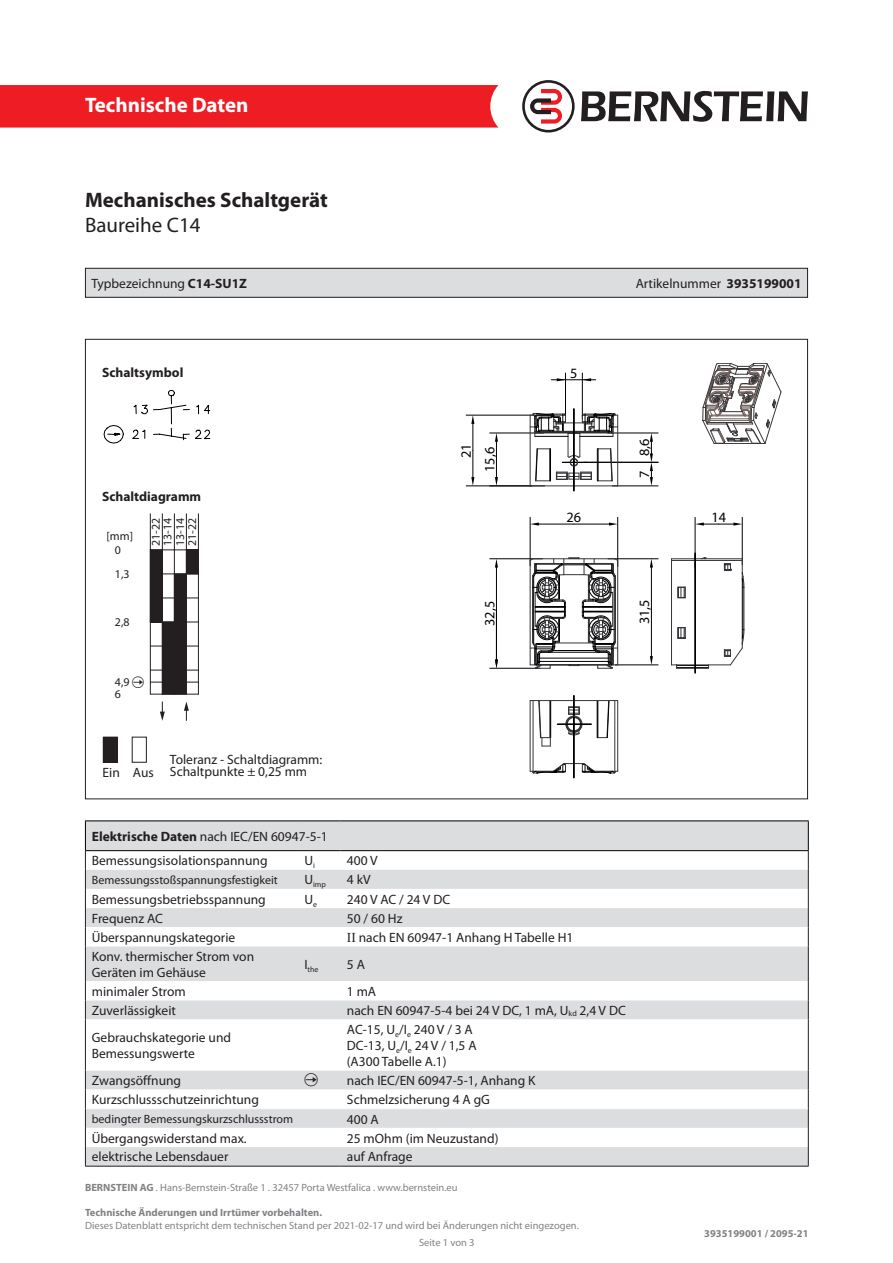
<style>
.page{position:relative;width:893px;height:1263px;background:#fff}
.page>*{position:absolute;margin:0;border:0;box-sizing:border-box;transform-origin:0 0}
.t1{font:700 21px "Myriad Pro";color:#231f20}
.t2{font:700 21px "Myriad Pro";color:#fff}
.t3{font:21px "Myriad Pro";color:#231f20}
.t4{font:14.25px "Myriad Pro";color:#000}
.t5{font:13.5px/16.2px "Myriad Pro";color:#231f20}
.t6{font:700 13.5px "Myriad Pro";color:#231f20}
.t7{font:12px "Myriad Pro";color:#231f20}
.t8{font:11.85px/11.6px "Myriad Pro";color:#231f20}
.t9{font:10.5px "Myriad Pro";color:#808285}
.t10{font:700 10.5px "Myriad Pro";color:#808285}
.t11{font:7.8px "Myriad Pro";color:#231f20}
.s1{font-weight:700}
.s2{font-family:"Times New Roman"}
</style>
<div class="page">
<div style="left:0;top:85px;width:498px;height:43px;background:#ee1d23"></div>
<svg style="left:581px;top:91px;width:227px;height:31px"></svg>
<svg style="left:522px;top:80px;width:53px;height:53px"></svg>
<div style="left:132px;top:737px;width:15px;height:26px;border:1px solid #231f20"></div>
<div style="left:103px;top:737px;width:14px;height:25px;background:#231f20"></div>
<div style="left:103px;top:737px;width:15px;height:26px;border:1px solid #231f20"></div>
<svg style="left:104px;top:390px;width:106px;height:53px"></svg>
<hr style="left:490px;top:433px;width:54px;height:1px;background:#000">
<svg style="left:495px;top:433px;width:3px;height:53px"></svg>
<hr style="left:466px;top:415px;width:65px;height:1px;background:#000">
<hr style="left:466px;top:486px;width:66px;height:1px;background:#000">
<svg style="left:471px;top:415px;width:3px;height:71px"></svg>
<hr style="left:490px;top:558px;width:52px;height:1px;background:#000">
<hr style="left:490px;top:668px;width:50px;height:1px;background:#000">
<svg style="left:495px;top:559px;width:3px;height:8px"></svg>
<hr style="left:496px;top:567px;width:1px;height:46px;background:#000">
<svg style="left:495px;top:659px;width:3px;height:9px"></svg>
<hr style="left:496px;top:613px;width:1px;height:47px;background:#000">
<svg style="left:529px;top:363px;width:252px;height:415px"></svg>
<hr style="left:162px;top:514px;width:1px;height:108px;background:#231f20">
<svg style="left:150px;top:694px;width:48px;height:1px"></svg>
<hr style="left:150px;top:622px;width:1px;height:72px;background:#231f20">
<hr style="left:150px;top:514px;width:1px;height:36px;background:#231f20">
<hr style="left:174px;top:514px;width:1px;height:60px;background:#231f20">
<hr style="left:186px;top:514px;width:1px;height:36px;background:#231f20">
<hr style="left:198px;top:574px;width:1px;height:120px;background:#231f20">
<hr style="left:198px;top:514px;width:1px;height:36px;background:#231f20">
<div style="left:162px;top:622px;width:13px;height:72px;background:#231f20"></div>
<div style="left:174px;top:574px;width:13px;height:120px;background:#231f20"></div>
<svg style="left:150px;top:549px;width:49px;height:134px"></svg>
<svg style="left:160px;top:701px;width:5px;height:20px"></svg>
<svg style="left:184px;top:701px;width:5px;height:20px"></svg>
<div style="left:85px;top:268px;width:722px;height:29px;background:#dcdddf"></div>
<div style="left:85px;top:268px;width:723px;height:30px;border:1px solid #231f20"></div>
<div style="left:86px;top:1147px;width:722px;height:19px;background:#dcdddf"></div>
<svg style="left:86px;top:946px;width:722px;height:201px"></svg>
<hr style="left:808px;top:946px;width:1px;height:35px;background:#231f20">
<svg style="left:808px;top:981px;width:1px;height:38px"></svg>
<hr style="left:808px;top:1019px;width:1px;height:51px;background:#231f20">
<hr style="left:85px;top:820px;width:213px;height:1px;background:#000">
<hr style="left:298px;top:820px;width:43px;height:1px;background:#000">
<hr style="left:341px;top:820px;width:468px;height:1px;background:#000">
<svg style="left:808px;top:1070px;width:1px;height:96px"></svg>
<hr style="left:85px;top:1166px;width:213px;height:1px;background:#231f20">
<hr style="left:298px;top:1166px;width:43px;height:1px;background:#231f20">
<hr style="left:341px;top:1166px;width:468px;height:1px;background:#231f20">
<hr style="left:86px;top:1108px;width:212px;height:1px;background:#f9f9f9">
<hr style="left:298px;top:1108px;width:43px;height:1px;background:#f9f9f9">
<hr style="left:341px;top:1108px;width:467px;height:1px;background:#f9f9f9">
<svg style="left:85px;top:821px;width:724px;height:125px"></svg>
<hr style="left:85px;top:946px;width:1px;height:35px;background:#231f20">
<svg style="left:85px;top:981px;width:1px;height:38px"></svg>
<hr style="left:85px;top:1019px;width:1px;height:51px;background:#231f20">
<svg style="left:85px;top:1070px;width:1px;height:96px"></svg>
<svg style="left:305px;top:1073px;width:13px;height:13px"></svg>
<h1 class="t2" style="left:85px;top:91px;width:165px">Technische Daten</h1>
<h1 class="t1" style="left:85px;top:186px;width:244px">Mechanisches Schaltgerät</h1>
<h1 class="t3" style="left:85px;top:212px;width:117px">Baureihe C14</h1>
<p class="t5" style="left:91px;top:275px;width:157px">Typbezeichnung <span class="s1">C14-SU1Z</span></p>
<p class="t5" style="left:636px;top:275px;width:167px">Artikelnummer <span class="s1">3935199001</span></p>
<p class="t6" style="left:102px;top:364px;width:83px">Schaltsymbol</p>
<p class="t6" style="left:102px;top:487px;width:101px">Schaltdiagramm</p>
<p class="t8" style="left:107px;top:530px;width:28px">[mm]</p>
<p class="t8" style="left:115px;top:544px;width:8px">0</p>
<p class="t8" style="left:115px;top:568px;width:16px">1,3</p>
<p class="t8" style="left:115px;top:616px;width:16px">2,8</p>
<p class="t8" style="left:150px;top:546px;width:30px;rotate:-90deg">21-22<br>13-14</p>
<p class="t8" style="left:174px;top:546px;width:30px;rotate:-90deg">13-14<br>21-22</p>
<p class="t8" style="left:115px;top:676px;width:16px">4,9</p>
<p class="t8" style="left:115px;top:688px;width:8px">6</p>
<p class="t5" style="left:103px;top:764px;width:53px">Ein Aus</p>
<p class="t5" style="left:170px;top:753px;width:154px;line-height:12px">Toleranz - Schaltdiagramm:<br>Schaltpunkte ± 0,25 mm</p>
<p class="t5" style="left:92px;top:824px;width:238px;line-height:24.6px"><span class="s1">Elektrische Daten</span> nach IEC/EN 60947-5-1<br>Bemessungsisolationspannung</p>
<p class="t5" style="left:304px;top:853px;width:12px">U<sub>i</sub></p>
<p class="t5" style="left:347px;top:853px;width:32px">400 V</p>
<p class="t4" style="left:457px;top:458px;width:16px;rotate:-90deg">21</p>
<p class="t4" style="left:481px;top:472px;width:26px;rotate:-90deg">15,6</p>
<p class="t4" style="left:481px;top:626px;width:26px;rotate:-90deg">32,5</p>
<p class="t4" style="left:570px;top:364px;width:9px">5</p>
<p class="t4" style="left:636px;top:478px;width:40px;rotate:-90deg">7 8,6</p>
<p class="t4" style="left:567px;top:508px;width:16px">26</p>
<p class="t4" style="left:711px;top:508px;width:16px">14</p>
<p class="t4" style="left:636px;top:624px;width:26px;rotate:-90deg">31,5</p>
<p class="t7" style="left:92px;top:872px;width:188px">Bemessungsstoßspannungsfestigkeit</p>
<p class="t11" style="left:304px;top:880px;width:23px"><sup>U</sup>imp</p>
<p class="t5" style="left:347px;top:871px;width:25px">4 kV</p>
<p class="t5" style="left:92px;top:891px;width:176px">Bemessungsbetriebsspannung</p>
<p class="t5" style="left:304px;top:891px;width:14px">U<sub>e</sub></p>
<p class="t5" style="left:347px;top:891px;width:105px">240 V AC / 24 V DC</p>
<p class="t5" style="left:92px;top:910px;width:73px">Frequenz AC</p>
<p class="t5" style="left:347px;top:910px;width:57px">50 / 60 Hz</p>
<p class="t5" style="left:92px;top:929px;width:145px">Überspannungskategorie</p>
<p class="t5" style="left:347px;top:929px;width:228px"><span class="s2">II</span> nach EN 60947-1 Anhang H Tabelle H1</p>
<p class="t5" style="left:92px;top:948px;width:164px">Konv. thermischer Strom von<br>Geräten im Gehäuse</p>
<p class="t11" style="left:304px;top:964px;width:16px"><sup>I</sup>the</p>
<p class="t5" style="left:347px;top:956px;width:20px">5 A</p>
<p class="t5" style="left:92px;top:983px;width:96px">minimaler Strom</p>
<p class="t5" style="left:347px;top:983px;width:31px">1 mA</p>
<p class="t5" style="left:92px;top:1002px;width:86px">Zuverlässigkeit</p>
<p class="t5" style="left:347px;top:1002px;width:280px">nach EN 60947-5-4 bei 24 V DC, 1 mA, U<sub>kd</sub> 2,4 V DC</p>
<p class="t5" style="left:92px;top:1029px;width:141px">Gebrauchskategorie und<br>Bemessungswerte</p>
<p class="t5" style="left:347px;top:1021px;width:131px">AC-15, U<sub>e</sub>/I<sub>e</sub> 240 V / 3 A<br>DC-13, U<sub>e</sub>/I<sub>e</sub> 24 V / 1,5 A (A300 Tabelle A.1)</p>
<p class="t5" style="left:92px;top:1072px;width:91px">Zwangsöffnung</p>
<p class="t5" style="left:347px;top:1072px;width:190px">nach IEC/EN 60947-5-1, Anhang K</p>
<p class="t5" style="left:92px;top:1091px;width:169px">Kurzschlussschutzeinrichtung</p>
<p class="t5" style="left:347px;top:1091px;width:145px">Schmelzsicherung 4 A gG</p>
<p class="t7" style="left:92px;top:1111px;width:203px">bedingter Bemessungskurzschlussstrom</p>
<p class="t5" style="left:347px;top:1111px;width:33px">400 A</p>
<p class="t5" style="left:92px;top:1130px;width:156px">Übergangswiderstand max.</p>
<p class="t5" style="left:347px;top:1130px;width:153px">25 mOhm (im Neuzustand)</p>
<p class="t5" style="left:92px;top:1148px;width:138px">elektrische Lebensdauer</p>
<p class="t5" style="left:347px;top:1148px;width:67px">auf Anfrage</p>
<p class="t9" style="left:85px;top:1181px;width:374px"><span class="s1">BERNSTEIN AG</span> . Hans-Bernstein-Straße 1 . 32457 Porta Westfalica . www.bernstein.eu</p>
<p class="t10" style="left:85px;top:1206px;width:239px">Technische Änderungen und Irrtümer vorbehalten.</p>
<p class="t9" style="left:85px;top:1219px;width:495px">Dieses Datenblatt entspricht dem technischen Stand per 2021-02-17 und wird bei Änderungen nicht eingezogen.</p>
<p class="t9" style="left:419px;top:1236px;width:57px">Seite 1 von 3</p>
<p class="t10" style="left:704px;top:1227px;width:106px">3935199001 / 2095-21</p>
</div>
